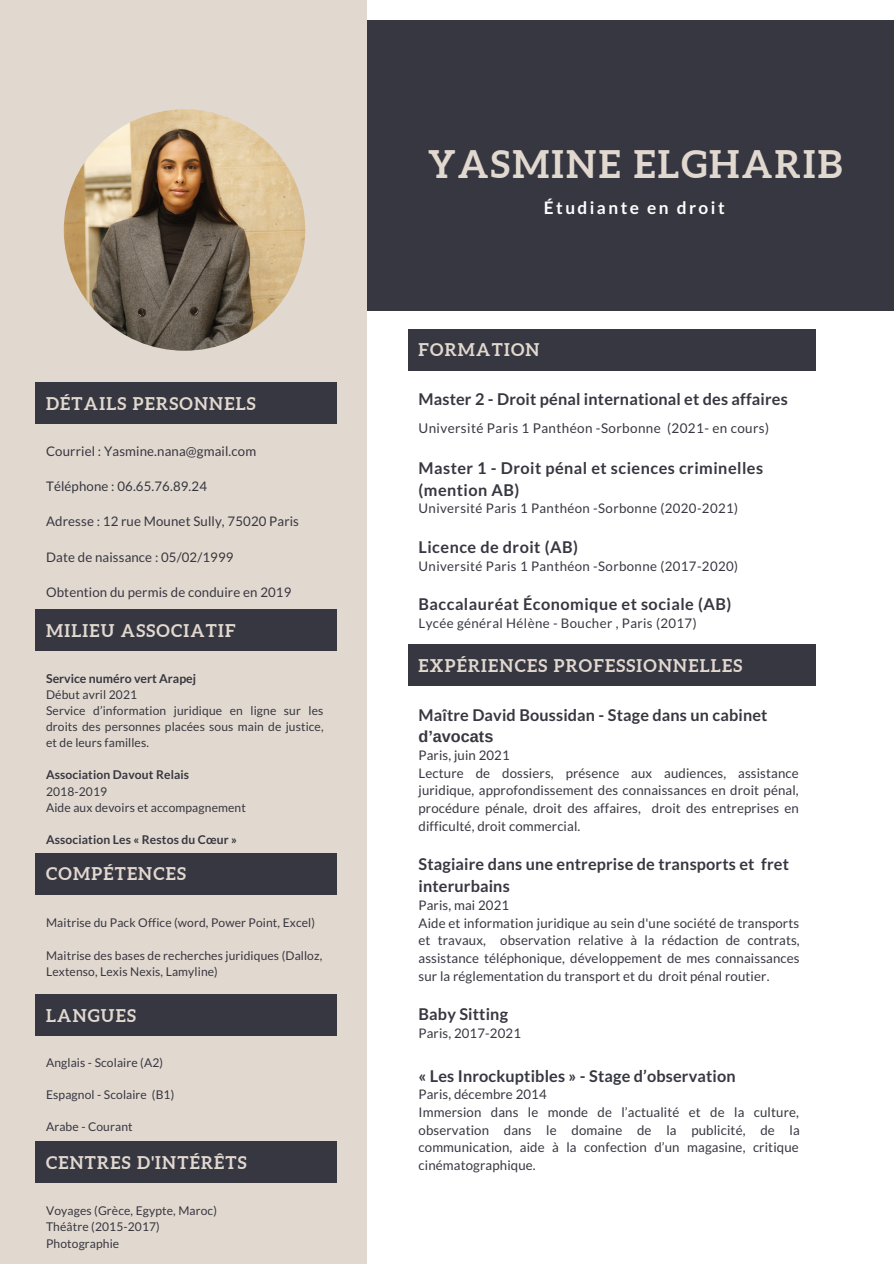
<style>
.page{position:relative;width:894px;height:1264px;background:#fff}
.page>*{position:absolute;margin:0;border:0;box-sizing:border-box;transform-origin:0 0}
.t1{font:700 37.95px "Aleo";letter-spacing:.06em;color:#e1d8cf}
.t2{font:700 17.55px "Aleo";letter-spacing:.07em;color:#e1d8cf}
.t3{font:700 17.25px "Lato";letter-spacing:.14em;color:#fff}
.t4{font:700 16.2px/22px "Lato";letter-spacing:.01em;color:#373741}
.t5{font:700 16.2px/22px "Lato";letter-spacing:.03em;color:#373741}
.t6{font:700 16.2px "Arimo";color:#373741}
.t7{font:13.5px "Lato";letter-spacing:.03em;color:#373741}
.t8{font:13.2px/17.5px "Lato";letter-spacing:.01em;color:#373741;text-align:justify}
.t9{font:13.2px "Lato";letter-spacing:.03em;color:#373741}
.t10{font:700 12.3px "Lato";color:#373741}
.t11{font:12px/16px "Lato";letter-spacing:.01em;color:#373741;text-align:justify}
.t12{font:700 12px "Lato";letter-spacing:.01em;color:#373741}
</style>
<div class="page">
<div style="left:337px;top:20px;width:556px;height:291px;background:#373741"></div>
<div style="left:0;top:0;width:367px;height:1263px;background:#e1d8cf"></div>
<div style="left:408px;top:329px;width:407px;height:41px;background:#373741"></div>
<div style="left:35px;top:382px;width:302px;height:42px;background:#373741"></div>
<div style="left:35px;top:609px;width:302px;height:42px;background:#373741"></div>
<div style="left:35px;top:853px;width:302px;height:41px;background:#373741"></div>
<div style="left:408px;top:644px;width:407px;height:42px;background:#373741"></div>
<img style="left:64px;top:109px;width:241px;height:242px;border-radius:50%">
<div style="left:35px;top:994px;width:302px;height:42px;background:#373741"></div>
<div style="left:35px;top:1141px;width:302px;height:41px;background:#373741"></div>
<p class="t2" style="left:46px;top:393px;width:211px">DÉTAILS PERSONNELS</p>
<p class="t8" style="left:46px;top:442px;width:211px">Courriel : Yasmine.nana@gmail.com</p>
<p class="t8" style="left:46px;top:477px;width:162px">Téléphone : 06.65.76.89.24</p>
<p class="t8" style="left:46px;top:512px;width:254px">Adresse : 12 rue Mounet Sully, 75020 Paris</p>
<p class="t8" style="left:46px;top:548px;width:189px">Date de naissance : 05/02/1999</p>
<p class="t8" style="left:46px;top:583px;width:247px">Obtention du permis de conduire en 2019</p>
<p class="t2" style="left:46px;top:620px;width:191px">MILIEU ASSOCIATIF</p>
<p class="t10" style="left:46px;top:671px;width:151px">Service numéro vert Arapej</p>
<p class="t11" style="left:46px;top:686px;width:93px">Début avril 2021</p>
<p class="t11" style="left:46px;top:702px;width:279px">Service d’information juridique en ligne sur les droits des personnes placées sous main de justice, et de leurs familles.</p>
<p class="t12" style="left:46px;top:767px;width:144px">Association Davout Relais</p>
<p class="t11" style="left:46px;top:782px;width:63px">2018-2019</p>
<p class="t11" style="left:46px;top:799px;width:201px">Aide aux devoirs et accompagnement</p>
<p class="t12" style="left:46px;top:831px;width:192px">Association Les « Restos du Cœur »</p>
<p class="t2" style="left:46px;top:864px;width:141px">COMPÉTENCES</p>
<p class="t11" style="left:46px;top:914px;width:270px">Maitrise du Pack Office (word, Power Point, Excel)</p>
<p class="t11" style="left:46px;top:946px;width:278px;line-height:16.5px">Maitrise des bases de recherches juridiques (Dalloz,<br>Lextenso, Lexis Nexis, Lamyline)</p>
<p class="t2" style="left:46px;top:1005px;width:91px">LANGUES</p>
<p class="t11" style="left:46px;top:1054px;width:118px">Anglais - Scolaire (A2)</p>
<p class="t11" style="left:46px;top:1086px;width:130px">Espagnol - Scolaire (B1)</p>
<p class="t11" style="left:46px;top:1118px;width:88px">Arabe - Courant</p>
<p class="t2" style="left:46px;top:1152px;width:202px">CENTRES D'INTÉRÊTS</p>
<p class="t11" style="left:46px;top:1201px;width:172px">Voyages (Grèce, Egypte, Maroc)</p>
<p class="t11" style="left:46px;top:1218px;width:115px">Théâtre (2015-2017)</p>
<p class="t11" style="left:46px;top:1234px;width:75px">Photographie</p>
<p class="t1" style="left:428px;top:143px;width:415px">YASMINE ELGHARIB</p>
<p class="t3" style="left:543px;top:197px;width:182px">Étudiante en droit</p>
<p class="t2" style="left:418px;top:340px;width:122px">FORMATION</p>
<p class="t4" style="left:418px;top:387px;width:371px">Master 2 - Droit pénal international et des affaires</p>
<p class="t7" style="left:418px;top:419px;width:352px">Université Paris 1 Panthéon -Sorbonne (2021- en cours)</p>
<p class="t5" style="left:418px;top:456px;width:346px">Master 1 - Droit pénal et sciences criminelles (mention AB)</p>
<p class="t9" style="left:418px;top:500px;width:321px">Université Paris 1 Panthéon -Sorbonne (2020-2021)</p>
<p class="t5" style="left:418px;top:535px;width:161px">Licence de droit (AB)</p>
<p class="t9" style="left:418px;top:557px;width:321px">Université Paris 1 Panthéon -Sorbonne (2017-2020)</p>
<p class="t5" style="left:418px;top:593px;width:314px">Baccalauréat Économique et sociale (AB)</p>
<p class="t9" style="left:418px;top:615px;width:279px">Lycée général Hélène - Boucher , Paris (2017)</p>
<p class="t2" style="left:418px;top:655px;width:325px">EXPÉRIENCES PROFESSIONNELLES</p>
<p class="t4" style="left:418px;top:703px;width:350px">Maître David Boussidan - Stage dans un cabinet</p>
<p class="t6" style="left:418px;top:726px;width:76px">d’avocats</p>
<p class="t8" style="left:418px;top:746px;width:93px">Paris, juin 2021</p>
<p class="t8" style="left:418px;top:764px;width:382px">Lecture de dossiers, présence aux audiences, assistance juridique, approfondissement des connaissances en droit pénal, procédure pénale, droit des affaires, droit des entreprises en difficulté, droit commercial.</p>
<p class="t4" style="left:418px;top:853px;width:372px">Stagiaire dans une entreprise de transports et fret interurbains</p>
<p class="t8" style="left:418px;top:896px;width:92px">Paris, mai 2021</p>
<p class="t8" style="left:418px;top:913px;width:382px">Aide et information juridique au sein d'une société de transports et travaux, observation relative à la rédaction de contrats, assistance téléphonique, développement de mes connaissances sur la réglementation du transport et du droit pénal routier.</p>
<p class="t4" style="left:418px;top:1002px;width:91px">Baby Sitting</p>
<p class="t8" style="left:418px;top:1023px;width:104px">Paris, 2017-2021</p>
<p class="t4" style="left:418px;top:1064px;width:319px">« Les Inrockuptibles » - Stage d’observation</p>
<p class="t8" style="left:418px;top:1085px;width:130px">Paris, décembre 2014</p>
<p class="t8" style="left:418px;top:1103px;width:382px">Immersion dans le monde de l’actualité et de la culture, observation dans le domaine de la publicité, de la communication, aide à la confection d’un magasine, critique cinématographique.</p>
</div>
